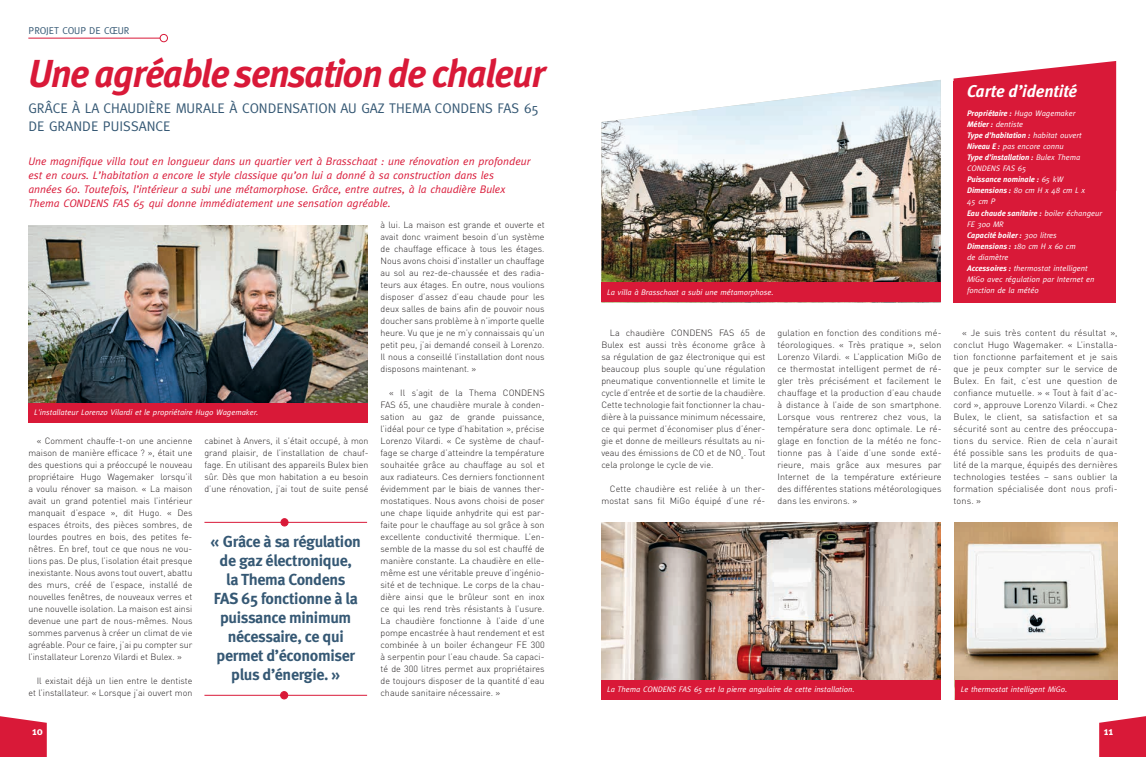
<style>
.page{position:relative;width:1146px;height:757px;background:#fff}
.page>*{position:absolute;margin:0;border:0;box-sizing:border-box;transform-origin:0 0}
.t1{font:italic 700 39px "Meta";letter-spacing:-.03em;color:#d91938}
.t2{font:italic 700 17px "Meta";color:#fff}
.t3{font:700 16px/19px "Meta";letter-spacing:-.02em;color:#355874;text-align:center}
.t4{font:14px/18px "Meta";color:#355874}
.t5{font:700 11.1px "Meta";color:#fff}
.t6{font:italic 11px/14px "Meta";color:#d91938}
.t7{font:10px "Meta";color:#355874}
.t8{font:300 9px/12px "DIN";letter-spacing:.01em;color:#231f20;text-align:justify}
.t9{font:italic 8px/11px "Meta";color:#fff}
.s1{font-weight:700}
</style>
<div class="page">
<svg style="left:1099px;top:716px;width:46px;height:41px;background:#dc2d49"></svg>
<svg style="left:0;top:716px;width:47px;height:41px;background:#dc2d49"></svg>
<img style="left:601px;top:80px;width:339px;height:203px">
<img style="left:601px;top:523px;width:339px;height:157px">
<div style="left:601px;top:680px;width:339px;height:19px;background:#d91938"></div>
<div style="left:601px;top:283px;width:339px;height:19px;background:#d91938"></div>
<img style="left:28px;top:225px;width:340px;height:178px">
<img style="left:954px;top:523px;width:163px;height:157px">
<hr style="left:28px;top:38px;width:132px;height:1px;background:#d91938">
<div style="left:160px;top:34px;width:8px;height:8px;border:1px solid #d91938;border-radius:50%"></div>
<hr style="left:204px;top:522px;width:163px;height:1px;background:#d91938">
<div style="left:281px;top:519px;width:7px;height:7px;background:#d91938;border-radius:50%"></div>
<div style="left:280px;top:518px;width:8px;height:8px;border:1px solid #d91938;border-radius:50%"></div>
<hr style="left:204px;top:695px;width:163px;height:1px;background:#d91938">
<div style="left:280px;top:691px;width:8px;height:8px;background:#d91938;border-radius:50%"></div>
<div style="left:280px;top:691px;width:8px;height:8px;border:1px solid #d91938;border-radius:50%"></div>
<svg style="left:953px;top:61px;width:162px;height:20px"></svg>
<div style="left:953px;top:81px;width:162px;height:221px;background:#d91938"></div>
<div style="left:28px;top:403px;width:340px;height:19px;background:#d91938"></div>
<div style="left:954px;top:680px;width:163px;height:19px;background:#d91938"></div>
<p class="t7" style="left:29px;top:25px;width:102px">PROJET COUP DE CŒUR</p>
<h1 class="t1" style="left:28px;top:50px;width:518px">Une agréable sensation de chaleur</h1>
<h3 class="t4" style="left:28px;top:99px;width:512px">GRÂCE À LA CHAUDIÈRE MURALE À CONDENSATION AU GAZ THEMA CONDENS FAS 65<br>DE GRANDE PUISSANCE</h3>
<p class="t6" style="left:28px;top:154px;width:503px">Une magnifique villa tout en longueur dans un quartier vert à Brasschaat : une rénovation en profondeur est en cours. L’habitation a encore le style classique qu’on lui a donné à sa construction dans les années 60. Toutefois, l’intérieur a subi une métamorphose. Grâce, entre autres, à la chaudière Bulex Thema CONDENS FAS 65 qui donne immédiatement une sensation agréable.</p>
<p class="t9" style="left:34px;top:406px;width:225px">L'installateur Lorenzo Vilardi et le propriétaire Hugo Wagemaker.</p>
<p class="t8" style="left:28px;top:434px;width:165px;text-indent:9px">« Comment chauffe-t-on une ancienne maison de manière efficace ? », était une des questions qui a préoccupé le nouveau propriétaire Hugo Wagemaker lorsqu’il a voulu rénover sa maison. « La maison avait un grand potentiel mais l’intérieur manquait d’espace », dit Hugo. « Des espaces étroits, des pièces sombres, de lourdes poutres en bois, des petites fe&shy;nêtres. En bref, tout ce que nous ne vou&shy;lions pas. De plus, l’isolation était presque inexistante. Nous avons tout ouvert, abattu des murs, créé de l’espace, installé de nouvelles fenêtres, de nouveaux verres et une nouvelle isolation. La maison est ainsi devenue une part de nous-mêmes. Nous sommes parvenus à créer un climat de vie agréable. Pour ce faire, j’ai pu compter sur l’installateur Lorenzo Vilardi et Bulex. »</p>
<p class="t8" style="left:28px;top:674px;width:165px;text-align:right">Il existait déjà un lien entre le dentiste et l’installateur. « Lorsque j’ai ouvert mon</p>
<p class="t8" style="left:204px;top:434px;width:165px">cabinet à Anvers, il s’était occupé, à mon grand plaisir, de l’installation de chauf&shy;fage. En utilisant des appareils Bulex bien sûr. Dès que mon habitation a eu besoin d’une rénovation, j’ai tout de suite pensé</p>
<h3 class="t3" style="left:210px;top:531px;width:152px">« Grâce à sa régulation de gaz électronique,<br>la Thema Condens<br>FAS 65 fonctionne à la puissance minimum nécessaire, ce qui permet d’économiser plus d’énergie. »</h3>
<p class="t8" style="left:380px;top:218px;width:165px">à lui. La maison est grande et ouverte et avait donc vraiment besoin d’un système de chauffage efficace à tous les étages.<br>Nous avons choisi d'installer un chauffage au sol au rez-de-chaussée et des radia&shy;teurs aux étages. En outre, nous voulions disposer d’assez d’eau chaude pour les deux salles de bains afin de pouvoir nous doucher sans problème à n’importe quelle heure. Vu que je ne m’y connaissais qu’un petit peu, j’ai demandé conseil à Lorenzo.<br>Il nous a conseillé l’installation dont nous disposons maintenant. »</p>
<p class="t8" style="left:380px;top:386px;width:165px;text-indent:9px">« Il s’agit de la Thema CONDENS FAS 65, une chaudière murale à conden&shy;sation au gaz de grande puissance, l’idéal pour ce type d’habitation », précise Lorenzo Vilardi. « Ce système de chauf&shy;fage se charge d’atteindre la température souhaitée grâce au chauffage au sol et aux radiateurs. Ces derniers fonctionnent évidemment par le biais de vannes ther&shy;mostatiques. Nous avons choisi de poser une chape liquide anhydrite qui est par&shy;faite pour le chauffage au sol grâce à son excellente conductivité thermique. L’en&shy;semble de la masse du sol est chauffé de manière constante. La chaudière en elle&shy;même est une véritable preuve d’ingénio&shy;sité et de technique. Le corps de la chau&shy;dière ainsi que le brûleur sont en inox ce qui les rend très résistants à l’usure.<br>La chaudière fonctionne à l’aide d’une pompe encastrée à haut rendement et est combinée à un boiler échangeur FE 300 à serpentin pour l’eau chaude. Sa capaci&shy;té de 300 litres permet aux propriétaires de toujours disposer de la quantité d’eau chaude sanitaire nécessaire. »</p>
<p class="t9" style="left:607px;top:286px;width:168px">La villa à Brasschaat a subi une métamorphose.</p>
<h2 class="t2" style="left:966px;top:81px;width:112px">Carte d’identité</h2>
<p class="t9" style="left:966px;top:108px;width:136px"><span class="s1">Propriétaire :</span> Hugo Wagemaker<br><span class="s1">Métier :</span> dentiste<br><span class="s1">Type d’habitation :</span> habitat ouvert<br><span class="s1">Niveau E :</span> pas encore connu<br><span class="s1">Type d’installation :</span> Bulex Thema<br>CONDENS FAS 65<br><span class="s1">Puissance nominale :</span> 65 kW<br><span class="s1">Dimensions :</span> 80 cm H x 48 cm L x<br>45 cm P<br><span class="s1">Eau chaude sanitaire :</span> boiler échangeur<br>FE 300 MR<br><span class="s1">Capacité boiler :</span> 300 litres<br><span class="s1">Dimensions :</span> 180 cm H x 60 cm<br>de diamètre<br><span class="s1">Accessoires :</span> thermostat intelligent<br>MiGo avec régulation par Internet en fonction de la météo</p>
<p class="t8" style="left:601px;top:326px;width:165px;text-indent:9px">La chaudière CONDENS FAS 65 de Bulex est aussi très économe grâce à sa régulation de gaz électronique qui est beaucoup plus souple qu’une régulation pneumatique conventionnelle et limite le cycle d’entrée et de sortie de la chaudière.<br>Cette technologie fait fonctionner la chau&shy;dière à la puissance minimum nécessaire, ce qui permet d’économiser plus d’éner&shy;gie et donne de meilleurs résultats au ni&shy;veau des émissions de CO et de NO<sub>x</sub>. Tout cela prolonge le cycle de vie.</p>
<p class="t8" style="left:601px;top:482px;width:165px;text-align:right">Cette chaudière est reliée à un ther&shy;mostat sans fil MiGo équipé d’une ré-</p>
<p class="t8" style="left:777px;top:326px;width:165px">gulation en fonction des conditions mé&shy;téorologiques. « Très pratique », selon Lorenzo Vilardi. « L’application MiGo de ce thermostat intelligent permet de ré&shy;gler très précisément et facilement le chauffage et la production d’eau chaude à distance à l’aide de son smartphone.<br>Lorsque vous rentrerez chez vous, la température sera donc optimale. Le ré&shy;glage en fonction de la météo ne fonc&shy;tionne pas à l’aide d’une sonde exté&shy;rieure, mais grâce aux mesures par Internet de la température extérieure des différentes stations météorologiques dans les environs. »</p>
<p class="t8" style="left:953px;top:326px;width:165px;text-align:left;text-indent:9px">« Je suis très content du résultat », conclut Hugo Wagemaker. « L’installa&shy;tion fonctionne parfaitement et je sais que je peux compter sur le service de Bulex. En fait, c’est une question de confiance mutuelle. » « Tout à fait d’ac&shy;cord », approuve Lorenzo Vilardi. « Chez Bulex, le client, sa satisfaction et sa sécurité sont au centre des préoccupa&shy;tions du service. Rien de cela n’aurait été possible sans les produits de qua&shy;lité de la marque, équipés des dernières technologies testées – sans oublier la formation spécialisée dont nous profi&shy;tons. »</p>
<p class="t9" style="left:607px;top:683px;width:249px">La Thema CONDENS FAS 65 est la pierre angulaire de cette installation.</p>
<p class="t9" style="left:960px;top:683px;width:108px">Le thermostat intelligent MiGo.</p>
<p class="t5" style="left:32px;top:724px;width:12px">10</p>
<p class="t5" style="left:1103px;top:724px;width:11px">11</p>
</div>
